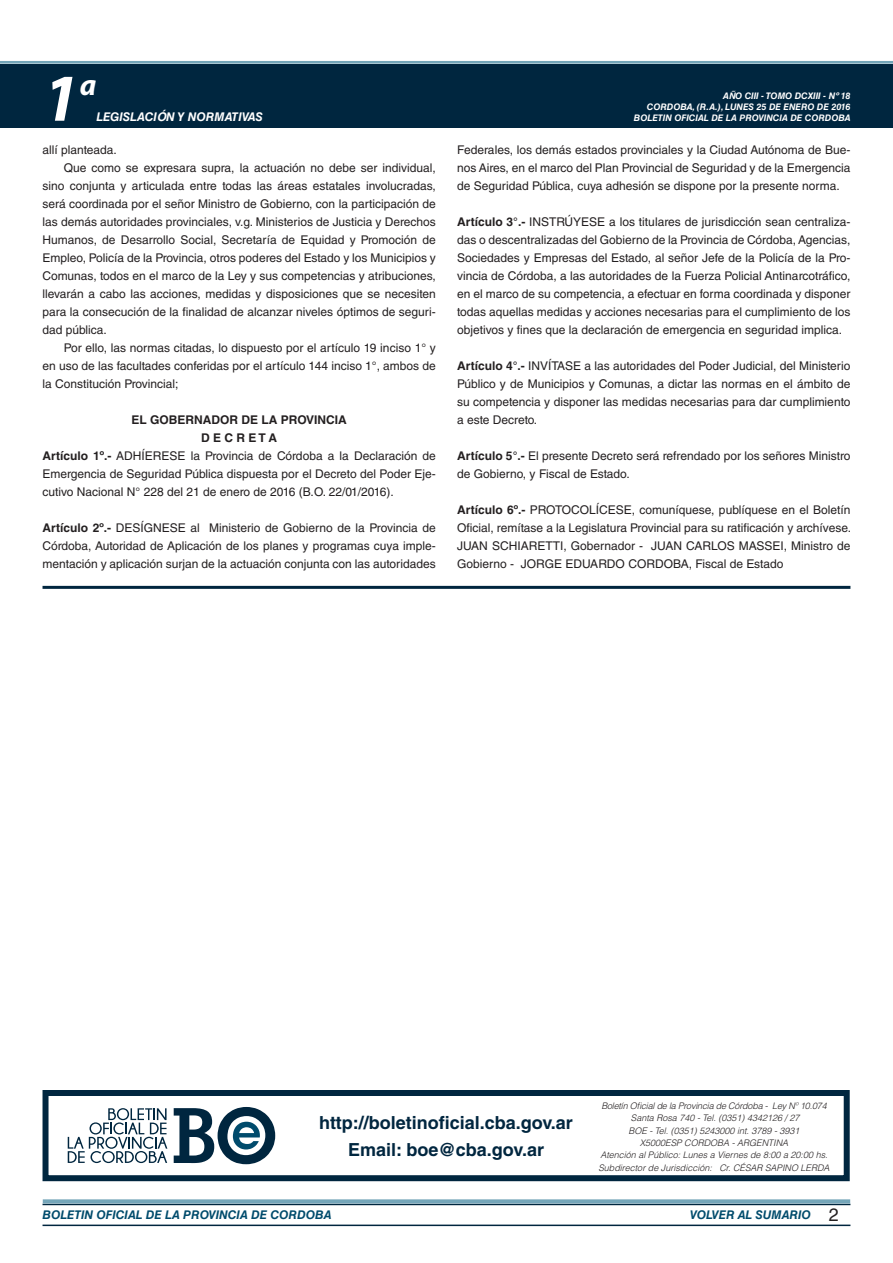
<style>
.page{position:relative;width:893px;height:1263px;background:#fff}
.page>*{position:absolute;margin:0;border:0;box-sizing:border-box;transform-origin:0 0}
.t1{font:italic 700 67.5px "Myriad Pro";color:#fff}
.t2{font:italic 700 30px "Myriad Pro";color:#fff}
.RESUELVE{font:700 18px "Helvetica LT Std";color:#00263f}
.t3{font:18px "Helvetica LT Std";color:#231f20}
.TEXTO_BASE{font:12px/18px "Helvetica LT Std";color:#231f20;text-align:justify}
.FECHA_Y_NÚMERO_DE_VO{font:italic 700 12px "Helvetica LT Std";color:#004b6c}
.TEXTO_BASE-2{font:700 12px "Helvetica LT Std";color:#231f20}
.t4{font:italic 700 12px "Helvetica LT Std";color:#fff}
.TEXTO_REMATE_HOJA_FI{font:italic 300 9px "Helvetica LT Std";color:#231f20}
.t5{font:italic 700 9px/10.8px "Helvetica LT Std";color:#fff;text-align:right}
.TEXTO_REMATE_HOJA_FI-2{font:italic 300 9px "Helvetica LT Std";letter-spacing:-.02em;color:#231f20}
.s1{font-weight:700}
</style>
<div class="page">
<div style="left:0;top:61px;width:893px;height:6px;background:#fff;opacity:.75"></div>
<div style="left:0;top:64px;width:893px;height:64px;background:#00263f"></div>
<hr style="left:43px;top:1224px;width:807px;height:2px;background:#00263f">
<div style="left:42px;top:1198px;width:809px;height:8px;background:#fff;opacity:.75"></div>
<div style="left:43px;top:1090px;width:807px;height:91px;border:6px solid #00263f"></div>
<svg style="left:174px;top:1107px;width:101px;height:57px"></svg>
<svg style="left:68px;top:1108px;width:99px;height:55px"></svg>
<hr style="left:43px;top:586px;width:807px;height:3px;background:#00263f">
<h1 class="t1" style="left:43px;top:54px;width:38px">1</h1>
<h2 class="t2" style="left:80px;top:66px;width:18px">a</h2>
<p class="t5" style="left:647px;top:91px;width:205px">AÑO CIII - TOMO DCXIII - Nº 18<br>CORDOBA, (R.A.), LUNES 25 DE ENERO DE 2016</p>
<p class="t4" style="left:96px;top:109px;width:168px">LEGISLACIÓN Y NORMATIVAS</p>
<p class="t5" style="left:634px;top:112px;width:218px">BOLETIN OFICIAL DE LA PROVINCIA DE CORDOBA</p>
<p class="TEXTO_BASE" style="left:43px;top:141px;width:76px">allí planteada.</p>
<p class="TEXTO_BASE" style="left:43px;top:159px;width:395px;text-indent:21px">Que como se expresara supra, la actuación no debe ser individual, sino conjunta y articulada entre todas las áreas estatales involucradas, será coordinada por el señor Ministro de Gobierno, con la participación de las demás autoridades provinciales, v.g. Ministerios de Justicia y Derechos Humanos, de Desarrollo Social, Secretaría de Equidad y Promoción de Empleo, Policía de la Provincia, otros poderes del Estado y los Municipios y Comunas, todos en el marco de la Ley y sus competencias y atribuciones, llevarán a cabo las acciones, medidas y disposiciones que se necesiten para la consecución de la finalidad de alcanzar niveles óptimos de seguri&shy;dad pública.</p>
<p class="TEXTO_BASE" style="left:43px;top:339px;width:395px;text-indent:21px">Por ello, las normas citadas, lo dispuesto por el artículo 19 inciso 1° y en uso de las facultades conferidas por el artículo 144 inciso 1°, ambos de la Constitución Provincial;</p>
<p class="TEXTO_BASE-2" style="left:132px;top:412px;width:217px">EL GOBERNADOR DE LA PROVINCIA</p>
<p class="TEXTO_BASE-2" style="left:201px;top:430px;width:78px">D E C R E T A</p>
<p class="TEXTO_BASE" style="left:43px;top:447px;width:395px"><span class="s1">Artículo 1º.-</span> ADHÍERESE la Provincia de Córdoba a la Declaración de Emergencia de Seguridad Pública dispuesta por el Decreto del Poder Eje&shy;cutivo Nacional N° 228 del 21 de enero de 2016 (B.O. 22/01/2016).</p>
<p class="TEXTO_BASE" style="left:43px;top:519px;width:395px"><span class="s1">Artículo 2º.-</span> DESÍGNESE al Ministerio de Gobierno de la Provincia de Córdoba, Autoridad de Aplicación de los planes y programas cuya imple&shy;mentación y aplicación surjan de la actuación conjunta con las autoridades</p>
<p class="TEXTO_BASE" style="left:457px;top:141px;width:395px">Federales, los demás estados provinciales y la Ciudad Autónoma de Bue&shy;nos Aires, en el marco del Plan Provincial de Seguridad y de la Emergencia de Seguridad Pública, cuya adhesión se dispone por la presente norma.</p>
<p class="TEXTO_BASE" style="left:457px;top:213px;width:395px"><span class="s1">Artículo 3°.-</span> INSTRÚYESE a los titulares de jurisdicción sean centraliza&shy;das o descentralizadas del Gobierno de la Provincia de Córdoba, Agencias, Sociedades y Empresas del Estado, al señor Jefe de la Policía de la Pro&shy;vincia de Córdoba, a las autoridades de la Fuerza Policial Antinarcotráfico, en el marco de su competencia, a efectuar en forma coordinada y disponer todas aquellas medidas y acciones necesarias para el cumplimiento de los objetivos y fines que la declaración de emergencia en seguridad implica.</p>
<p class="TEXTO_BASE" style="left:457px;top:357px;width:395px"><span class="s1">Artículo 4°.-</span> INVÍTASE a las autoridades del Poder Judicial, del Ministerio Público y de Municipios y Comunas, a dictar las normas en el ámbito de su competencia y disponer las medidas necesarias para dar cumplimiento a este Decreto.</p>
<p class="TEXTO_BASE" style="left:457px;top:447px;width:395px"><span class="s1">Artículo 5°.-</span> El presente Decreto será refrendado por los señores Ministro de Gobierno, y Fiscal de Estado.</p>
<p class="TEXTO_BASE" style="left:457px;top:501px;width:396px"><span class="s1">Artículo 6º.-</span> PROTOCOLÍCESE, comuníquese, publíquese en el Boletín Oficial, remítase a la Legislatura Provincial para su ratificación y archívese.<br>JUAN SCHIARETTI, Gobernador - JUAN CARLOS MASSEI, Ministro de Gobierno - JORGE EDUARDO CORDOBA, Fiscal de Estado</p>
<p class="RESUELVE" style="left:319px;top:1111px;width:255px">http://boletinoficial.cba.gov.ar</p>
<p class="RESUELVE" style="left:348px;top:1138px;width:198px">Email: boe@cba.gov.ar</p>
<p class="TEXTO_REMATE_HOJA_FI-2" style="left:601px;top:1100px;width:227px">Boletín Oficial de la Provincia de Córdoba - Ley Nº 10.074</p>
<p class="TEXTO_REMATE_HOJA_FI" style="left:631px;top:1112px;width:170px">Santa Rosa 740 - Tel. (0351) 4342126 / 27</p>
<p class="TEXTO_REMATE_HOJA_FI" style="left:628px;top:1125px;width:173px">BOE - Tel. (0351) 5243000 int. 3789 - 3931</p>
<p class="TEXTO_REMATE_HOJA_FI" style="left:640px;top:1137px;width:150px">X5000ESP CORDOBA - ARGENTINA</p>
<p class="TEXTO_REMATE_HOJA_FI" style="left:600px;top:1149px;width:229px">Atención al Público: Lunes a Viernes de 8:00 a 20:00 hs.</p>
<p class="TEXTO_REMATE_HOJA_FI" style="left:598px;top:1162px;width:233px">Subdirector de Jurisdicción: Cr. CÉSAR SAPINO LERDA</p>
<p class="FECHA_Y_NÚMERO_DE_VO" style="left:43px;top:1208px;width:290px">BOLETIN OFICIAL DE LA PROVINCIA DE CORDOBA</p>
<p class="FECHA_Y_NÚMERO_DE_VO" style="left:690px;top:1208px;width:123px">VOLVER AL SUMARIO</p>
<p class="t3" style="left:829px;top:1204px;width:12px">2</p>
</div>
